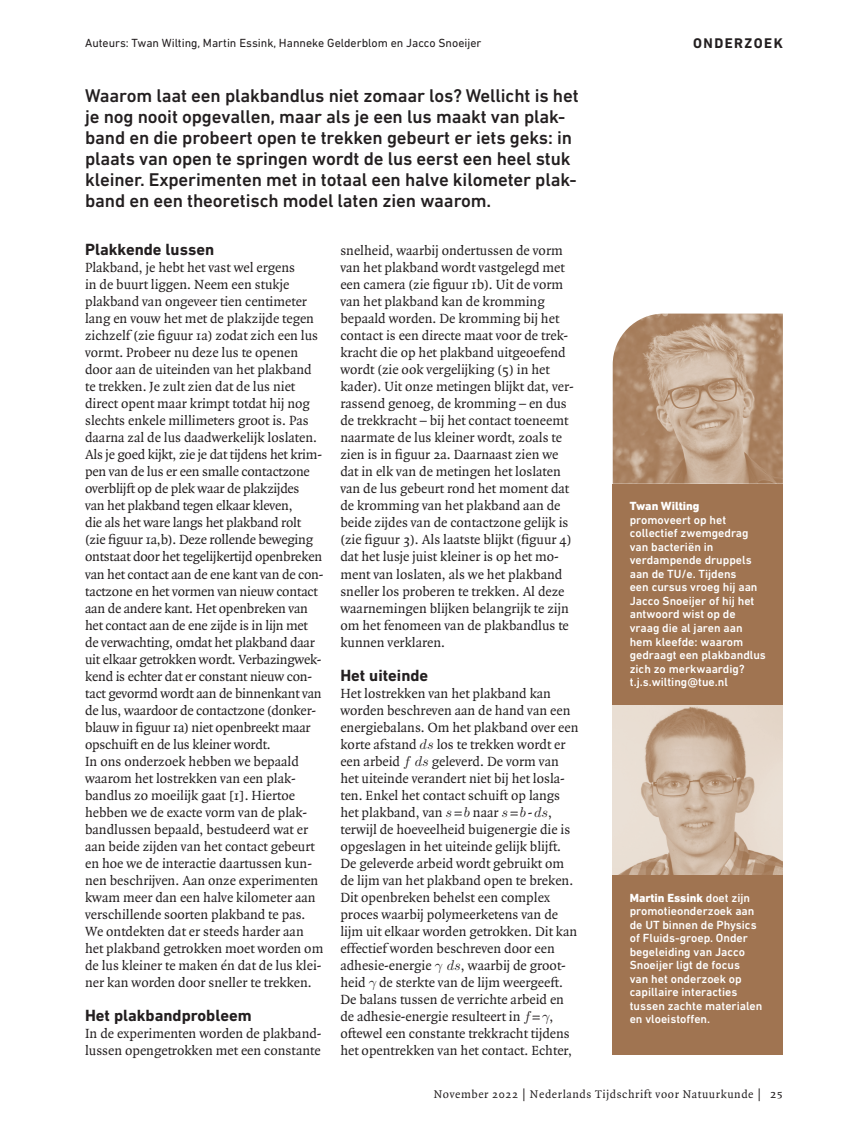
<style>
.page{position:relative;width:851px;height:1140px;background:#fff}
.page>*{position:absolute;margin:0;border:0;box-sizing:border-box;transform-origin:0 0}
.Inleiding{font:500 18.75px/21px "DIN Next LT Pro";letter-spacing:-.005em;color:#231f20}
.Subkop{font:700 16.5px "DIN Next LT Pro";color:#231f20}
.Platte_tekst{font:14.25px/17px "Quadraat";color:#231f20}
.Rubriek{font:700 14.25px "DIN Next LT Pro";letter-spacing:.1em;color:#231f20}
.CV_Din_Next_LT_Pro_M{font:500 12px/13.5px "DIN Next LT Pro";color:#fff}
.auteur_credit{font:12px "DIN Next LT Pro";color:#231f20}
.t1{font:12px "Quadraat";letter-spacing:.05em;color:#231f20}
.s1{font-family:"CMMI10"}
.s2{font-weight:800}
.s3{font-family:"Quadraat Small Caps"}
</style>
<div class="page">
<img style="left:612px;top:313px;width:170px;height:171px">
<div style="left:612px;top:484px;width:170px;height:221px;background:#a07451"></div>
<img style="left:612px;top:705px;width:170px;height:170px">
<div style="left:612px;top:875px;width:170px;height:179px;background:#a07451"></div>
<p class="auteur_credit" style="left:85px;top:36px;width:398px">Auteurs: Twan Wilting, Martin Essink, Hanneke Gelderblom en Jacco Snoeijer</p>
<p class="Inleiding" style="left:85px;top:85px;width:495px">Waarom laat een plakbandlus niet zomaar los? Wellicht is het je nog nooit opgevallen, maar als je een lus maakt van plak&shy;band en die probeert open te trekken gebeurt er iets geks: in plaats van open te springen wordt de lus eerst een heel stuk kleiner. Experimenten met in totaal een halve kilometer plak&shy;band en een theoretisch model laten zien waarom.</p>
<p class="Subkop" style="left:85px;top:240px;width:130px">Plakkende lussen</p>
<p class="Platte_tekst" style="left:85px;top:260px;width:234px">Plakband, je hebt het vast wel ergens<br>in de buurt liggen. Neem een stukje plakband van ongeveer tien centimeter lang en vouw het met de plakzijde tegen zichzelf (zie figuur 1a) zodat zich een lus vormt. Probeer nu deze lus te openen door aan de uiteinden van het plakband te trekken. Je zult zien dat de lus niet direct opent maar krimpt totdat hij nog slechts enkele millimeters groot is. Pas daarna zal de lus daadwerkelijk loslaten.</p>
<p class="Platte_tekst" style="left:85px;top:447px;width:240px">Als je goed kijkt, zie je dat tijdens het krim&shy;pen van de lus er een smalle contactzone overblijft op de plek waar de plakzijdes<br>van het plakband tegen elkaar kleven,<br>die als het ware langs het plakband rolt (zie figuur 1a,b). Deze rollende beweging ontstaat door het tegelijkertijd openbreken van het contact aan de ene kant van de con&shy;tactzone en het vormen van nieuw contact aan de andere kant. Het openbreken van het contact aan de ene zijde is in lijn met de verwachting, omdat het plakband daar uit elkaar getrokken wordt. Verbazingwek&shy;kend is echter dat er constant nieuw con&shy;tact gevormd wordt aan de binnenkant van de lus, waardoor de contactzone (donker&shy;blauw in figuur 1a) niet openbreekt maar opschuift en de lus kleiner wordt.</p>
<p class="Platte_tekst" style="left:85px;top:753px;width:240px">In ons onderzoek hebben we bepaald waarom het lostrekken van een plak&shy;bandlus zo moeilijk gaat [1]. Hiertoe hebben we de exacte vorm van de plak&shy;bandlussen bepaald, bestudeerd wat er aan beide zijden van het contact gebeurt en hoe we de interactie daartussen kun&shy;nen beschrijven. Aan onze experimenten kwam meer dan een halve kilometer aan verschillende soorten plakband te pas.<br>We ontdekten dat er steeds harder aan het plakband getrokken moet worden om de lus kleiner te maken én dat de lus klei&shy;ner kan worden door sneller te trekken.</p>
<p class="Subkop" style="left:85px;top:1005px;width:168px">Het plakbandprobleem</p>
<p class="Platte_tekst" style="left:85px;top:1025px;width:238px">In de experimenten worden de plakband&shy;lussen opengetrokken met een constante</p>
<p class="Platte_tekst" style="left:340px;top:243px;width:235px">snelheid, waarbij ondertussen de vorm van het plakband wordt vastgelegd met een camera (zie figuur 1b). Uit de vorm van het plakband kan de kromming bepaald worden. De kromming bij het contact is een directe maat voor de trek&shy;kracht die op het plakband uitgeoefend wordt (zie ook vergelijking (5) in het kader). Uit onze metingen blijkt dat, ver&shy;rassend genoeg, de kromming – en dus de trekkracht – bij het contact toeneemt naarmate de lus kleiner wordt, zoals te zien is in figuur 2a. Daarnaast zien we dat in elk van de metingen het loslaten van de lus gebeurt rond het moment dat de kromming van het plakband aan de beide zijdes van de contactzone gelijk is (zie figuur 3). Als laatste blijkt (figuur 4) dat het lusje juist kleiner is op het mo&shy;ment van loslaten, als we het plakband sneller los proberen te trekken. Al deze waarnemingen blijken belangrijk te zijn om het fenomeen van de plakbandlus te kunnen verklaren.</p>
<p class="Subkop" style="left:340px;top:665px;width:89px">Het uiteinde</p>
<p class="Platte_tekst" style="left:340px;top:685px;width:239px">Het lostrekken van het plakband kan worden beschreven aan de hand van een energiebalans. Om het plakband over een korte afstand <span class="s1">ds</span> los te trekken wordt er een arbeid <span class="s1">f ds</span> geleverd. De vorm van het uiteinde verandert niet bij het losla&shy;ten. Enkel het contact schuift op langs het plakband, van <span class="s1">s</span>=<span class="s1">b</span> naar <span class="s1">s</span>=<span class="s1">b</span> -<span class="s1">ds</span>, terwijl de hoeveelheid buigenergie die is opgeslagen in het uiteinde gelijk blijft.<br>De geleverde arbeid wordt gebruikt om de lijm van het plakband open te breken.<br>Dit openbreken behelst een complex proces waarbij polymeerketens van de lijm uit elkaar worden getrokken. Dit kan effectief worden beschreven door een adhesie-energie <span class="s1">γ ds</span>, waarbij de groot&shy;heid <span class="s1">γ</span> de sterkte van de lijm weergeeft.<br>De balans tussen de verrichte arbeid en de adhesie-energie resulteert in <span class="s1">f</span>=<span class="s1">γ</span>, oftewel een constante trekkracht tijdens het opentrekken van het contact. Echter,</p>
<p class="Rubriek" style="left:693px;top:35px;width:91px">ONDERZOEK</p>
<p class="CV_Din_Next_LT_Pro_M" style="left:629px;top:499px;width:138px"><span class="s2">Twan Wilting<br></span>promoveert op het collectief zwemgedrag van bacteriën in verdampende druppels aan de TU/e. Tijdens<br>een cursus vroeg hij aan<br>Jacco Snoeijer of hij het antwoord wist op de vraag die al jaren aan hem kleefde: waarom gedraagt een plakbandlus zich zo merkwaardig? t.j.s.wilting@tue.nl</p>
<p class="CV_Din_Next_LT_Pro_M" style="left:629px;top:891px;width:134px"><span class="s2">Martin Essink</span> doet zijn promotieonderzoek aan de UT binnen de Physics of Fluids-groep. Onder begeleiding van Jacco<br>Snoeijer ligt de focus<br>van het onderzoek op capillaire interacties tussen zachte materialen en vloeistoffen.</p>
<p class="t1" style="left:433px;top:1087px;width:350px">November 2022 | Nederlands Tijdschrift voor Natuurkunde | <span class="s3">25</span></p>
</div>
